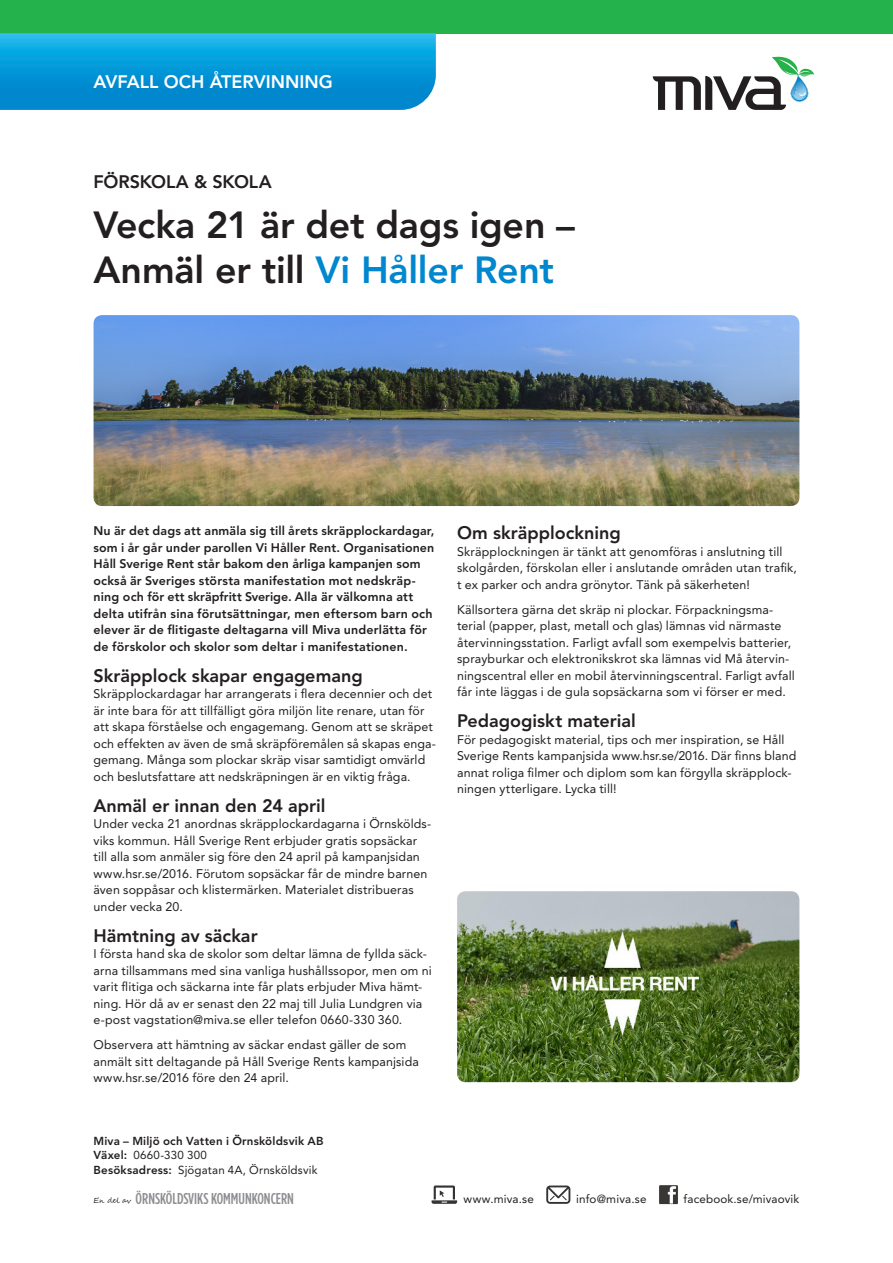
<style>
.page{position:relative;width:893px;height:1263px;background:#fff}
.page>*{position:absolute;margin:0;border:0;box-sizing:border-box;transform-origin:0 0}
.Rubrik_2{font:800 37.5px/45px "Avenir LT Std";letter-spacing:-.005em;color:#231f20}
.Rubrik_3{font:800 18px "Avenir LT Std";color:#231f20}
.t1{font:800 18px "Avenir LT Std";color:#fff}
.t2{font:500 15.75px "Gotham Condensed";color:#8d8f92}
.Brödtext__första_sty{font:12.45px/16.5px "Avenir LT Std";letter-spacing:.01em;color:#231f20}
.Brödtext__första_sty-2{font:800 12.45px/16.5px "Avenir LT Std";letter-spacing:.01em;color:#231f20}
.t3{font:11.7px "Avenir LT Std";letter-spacing:.015em;color:#231f20}
.t4{font:800 11.55px/14.5px "Avenir LT Std";letter-spacing:.015em;color:#231f20}
.s1{color:#0087cd}
.s2{font-weight:400}
.s3{font-family:"Segoe Script";font-weight:400;font-size:7.35px;color:#231f20}
</style>
<div class="page">
<svg style="left:653px;top:57px;width:161px;height:53px"></svg>
<div style="left:0;top:0;width:893px;height:33px;background:#23b24b"></div>
<svg style="left:0;top:33px;width:436px;height:77px;background:#099bd9"></svg>
<img style="left:659px;top:1185px;width:19px;height:20px">
<svg style="left:431px;top:1185px;width:26px;height:19px"></svg>
<svg style="left:546px;top:1185px;width:24px;height:19px"></svg>
<img style="left:94px;top:315px;width:705px;height:191px">
<img style="left:457px;top:891px;width:342px;height:191px">
<h2 class="t1" style="left:94px;top:72px;width:241px">AVFALL OCH ÅTERVINNING</h2>
<p class="Rubrik_3" style="left:94px;top:171px;width:180px">FÖRSKOLA &amp; SKOLA</p>
<p class="Rubrik_2" style="left:94px;top:202px;width:483px">Vecka 21 är det dags igen –<br>Anmäl er till <span class="s1">Vi Håller Rent</span></p>
<p class="Brödtext__första_sty-2" style="left:94px;top:522px;width:342px">Nu är det dags att anmäla sig till årets skräpplockardagar, som i år går under parollen Vi Håller Rent. Organisationen Håll Sverige Rent står bakom den årliga kampanjen som också är Sveriges största manifestation mot nedskräp&shy;ning och för ett skräpfritt Sverige. Alla är välkomna att delta utifrån sina förutsättningar, men eftersom barn och elever är de flitigaste deltagarna vill Miva underlätta för de förskolor och skolor som deltar i manifestationen.</p>
<p class="Rubrik_3" style="left:94px;top:665px;width:271px">Skräpplock skapar engagemang</p>
<p class="Brödtext__första_sty" style="left:94px;top:685px;width:344px">Skräpplockardagar har arrangerats i flera decennier och det är inte bara för att tillfälligt göra miljön lite renare, utan för att skapa förståelse och engagemang. Genom att se skräpet och effekten av även de små skräpföremålen så skapas enga&shy;gemang. Många som plockar skräp visar samtidigt omvärld och beslutsfattare att nedskräpningen är en viktig fråga.</p>
<p class="Rubrik_3" style="left:94px;top:795px;width:233px">Anmäl er innan den 24 april</p>
<p class="Brödtext__första_sty" style="left:94px;top:815px;width:339px">Under vecka 21 anordnas skräpplockardagarna i Örnskölds&shy;viks kommun. Håll Sverige Rent erbjuder gratis sopsäckar till alla som anmäler sig före den 24 april på kampanjsidan www.hsr.se/2016. Förutom sopsäckar får de mindre barnen även soppåsar och klistermärken. Materialet distribueras under vecka 20.</p>
<p class="Rubrik_3" style="left:94px;top:925px;width:166px">Hämtning av säckar</p>
<p class="Brödtext__första_sty" style="left:94px;top:945px;width:340px">I första hand ska de skolor som deltar lämna de fyllda säck&shy;arna tillsammans med sina vanliga hushållssopor, men om ni varit flitiga och säckarna inte får plats erbjuder Miva hämt&shy;ning. Hör då av er senast den 22 maj till Julia Lundgren via e-post vagstation@miva.se eller telefon 0660-330 360.</p>
<p class="Brödtext__första_sty" style="left:94px;top:1037px;width:327px">Observera att hämtning av säckar endast gäller de som anmält sitt deltagande på Håll Sverige Rents kampanjsida www.hsr.se/2016 före den 24 april.</p>
<p class="t4" style="left:94px;top:1133px;width:232px">Miva – Miljö och Vatten i Örnsköldsvik AB<br>Växel: <span class="s2">0660-330 300<br></span>Besöksadress: <span class="s2">Sjögatan 4A, Örnsköldsvik</span></p>
<p class="t2" style="left:94px;top:1189px;width:202px"><span class="s3">En del av</span> ÖRNSKÖLDSVIKS KOMMUNKONCERN</p>
<p class="Rubrik_3" style="left:457px;top:522px;width:165px">Om skräpplockning</p>
<p class="Brödtext__första_sty" style="left:457px;top:543px;width:341px">Skräpplockningen är tänkt att genomföras i anslutning till skolgården, förskolan eller i anslutande områden utan trafik, t ex parker och andra grönytor. Tänk på säkerheten!</p>
<p class="Brödtext__första_sty" style="left:457px;top:601px;width:339px">Källsortera gärna det skräp ni plockar. Förpackningsma&shy;terial (papper, plast, metall och glas) lämnas vid närmaste återvinningsstation. Farligt avfall som exempelvis batterier, sprayburkar och elektronikskrot ska lämnas vid Må återvin&shy;ningscentral eller en mobil återvinningscentral. Farligt avfall får inte läggas i de gula sopsäckarna som vi förser er med.</p>
<p class="Rubrik_3" style="left:457px;top:710px;width:180px">Pedagogiskt material</p>
<p class="Brödtext__första_sty" style="left:457px;top:731px;width:341px">För pedagogiskt material, tips och mer inspiration, se Håll Sverige Rents kampanjsida www.hsr.se/2016. Där finns bland annat roliga filmer och diplom som kan förgylla skräpplock&shy;ningen ytterligare. Lycka till!</p>
<p class="t3" style="left:463px;top:1192px;width:72px">www.miva.se</p>
<p class="t3" style="left:576px;top:1192px;width:72px">info@miva.se</p>
<p class="t3" style="left:684px;top:1192px;width:117px">facebook.se/mivaovik</p>
</div>
